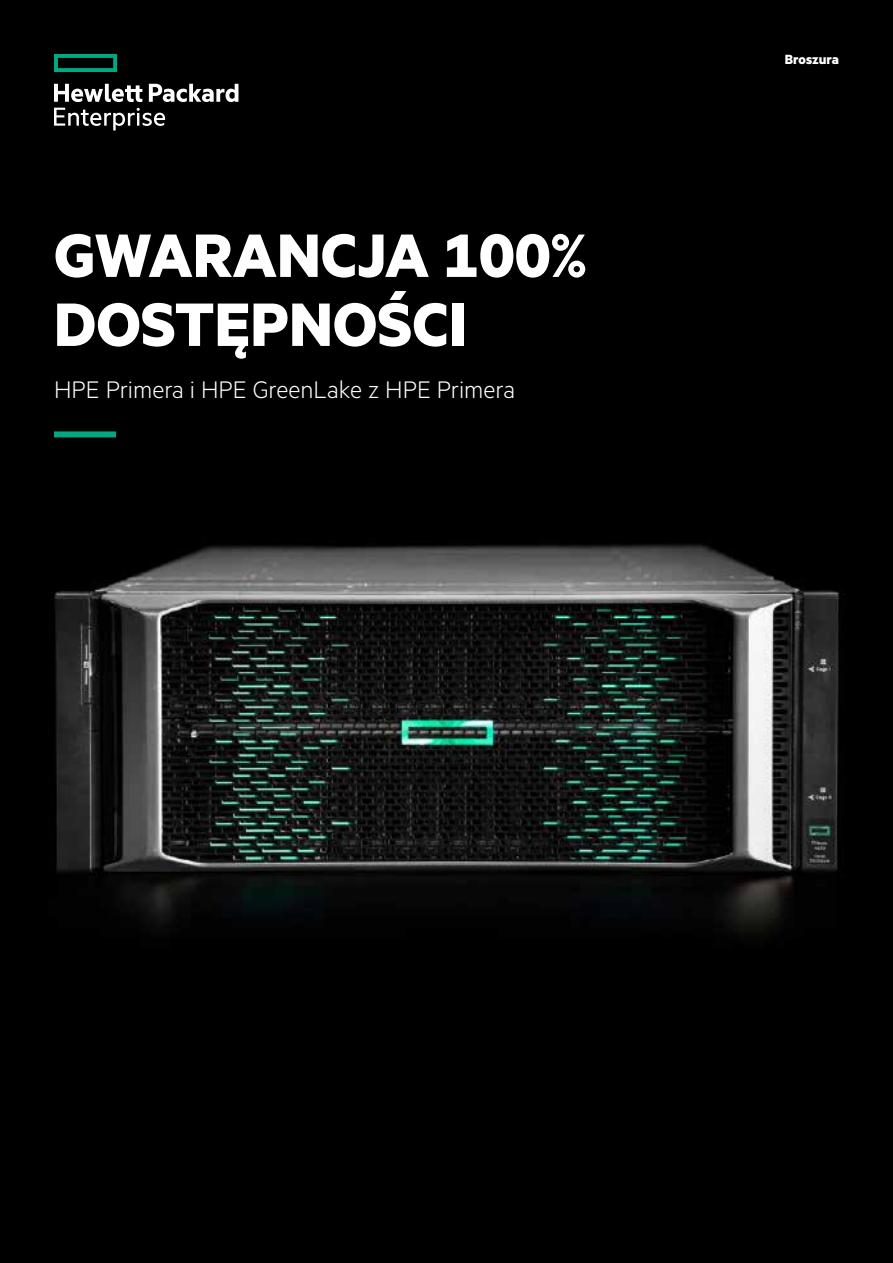
<style>
.page{position:relative;width:893px;height:1263px;background:#000}
.page>*{position:absolute;margin:0;border:0;box-sizing:border-box;transform-origin:0 0}
.t1{font:700 69px/69px "Metric HPE";color:#fff}
.t2{font:300 27px "Metric HPE";color:#fff}
.t3{font:700 15px "Metric HPE";letter-spacing:-.005em;color:#fff}
</style>
<div class="page">
<svg style="left:54px;top:54px;width:63px;height:18px"></svg>
<svg style="left:54px;top:84px;width:184px;height:47px"></svg>
<div style="left:54px;top:431px;width:62px;height:6px;background:#01a982"></div>
<img style="left:54px;top:544px;width:787px;height:391px">
<h1 class="t1" style="left:54px;top:219px;width:534px">GWARANCJA 100%<br>DOSTĘPNOŚCI</h1>
<p class="t2" style="left:54px;top:374px;width:463px">HPE Primera i HPE GreenLake z HPE Primera</p>
<p class="t3" style="left:785px;top:50px;width:56px">Broszura</p>
</div>
